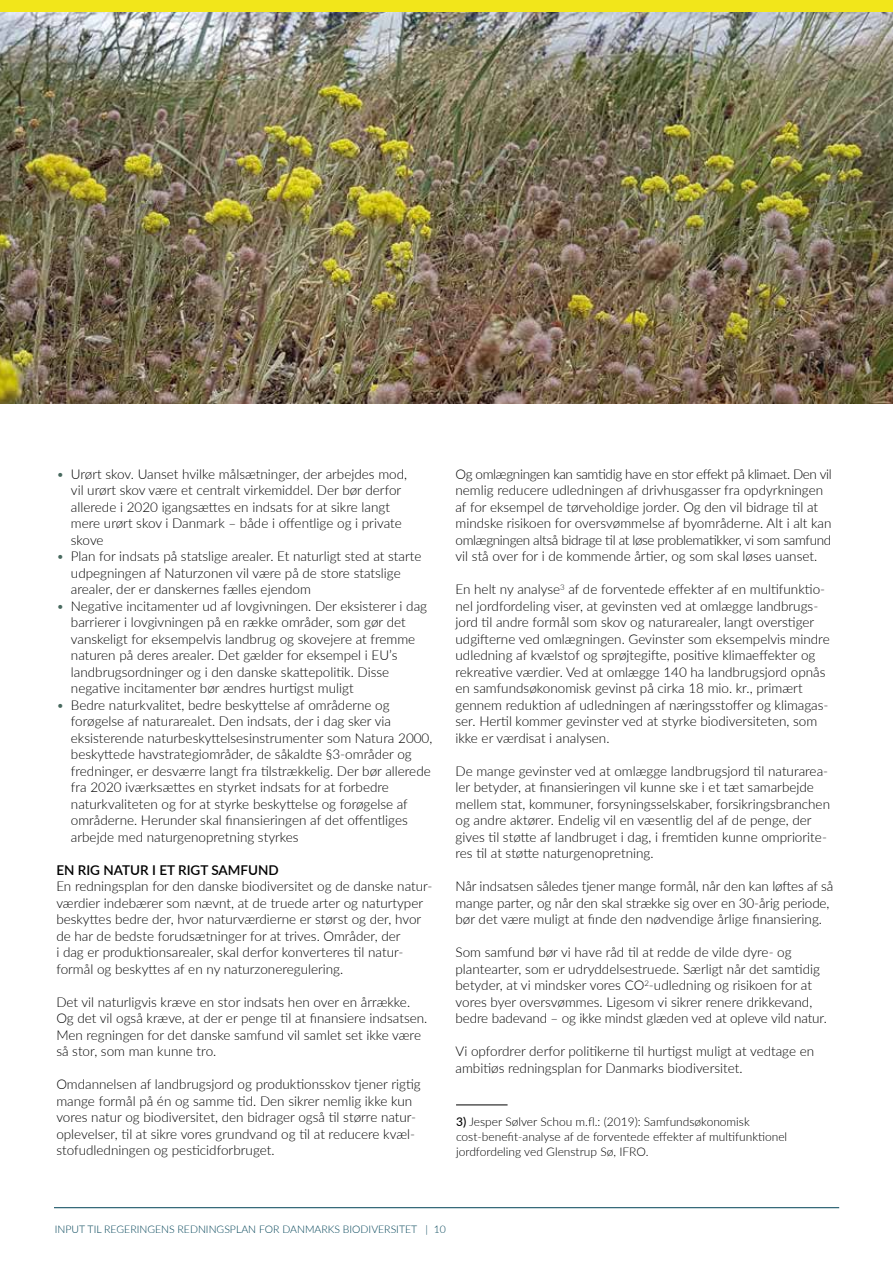
<style>
.page{position:relative;width:893px;height:1263px;background:#fff}
.page>*{position:absolute;margin:0;border:0;box-sizing:border-box;transform-origin:0 0}
.t1{font:300 13.5px/16.5px "Lato";color:#000}
.t2{font:600 13.5px "Lato";color:#000}
.t3{font:300 12px/15px "Lato";color:#000}
.t4{font:300 10.5px "Lato";color:#004357}
.s1{color:#47695e}
.s2{font-weight:500}
</style>
<div class="page">
<div style="left:0;top:0;width:893px;height:13px;background:#f2e61a"></div>
<hr style="left:54px;top:1207px;width:785px;height:1px;background:#004357">
<img style="left:0;top:13px;width:893px;height:391px">
<hr style="left:456px;top:1104px;width:52px;height:1px;background:#000">
<p class="t1" style="left:71px;top:465px;width:338px;text-indent:-15px"><span class="s1">•</span> Urørt skov. Uanset hvilke målsætninger, der arbejdes mod, vil urørt skov være et centralt virkemiddel. Der bør derfor allerede i 2020 igangsættes en indsats for at sikre langt mere urørt skov i Danmark – både i offentlige og i private skove</p>
<p class="t1" style="left:71px;top:548px;width:352px;text-indent:-15px"><span class="s1">•</span> Plan for indsats på statslige arealer. Et naturligt sted at starte udpegningen af Naturzonen vil være på de store statslige arealer, der er danskernes fælles ejendom</p>
<p class="t1" style="left:71px;top:597px;width:358px;text-indent:-15px"><span class="s1">•</span> Negative incitamenter ud af lovgivningen. Der eksisterer i dag barrierer i lovgivningen på en række områder, som gør det vanskeligt for eksempelvis landbrug og skovejere at fremme naturen på deres arealer. Det gælder for eksempel i EU’s landbrugsordninger og i den danske skattepolitik. Disse negative incitamenter bør ændres hurtigst muligt</p>
<p class="t1" style="left:71px;top:696px;width:363px;text-indent:-15px"><span class="s1">•</span> Bedre naturkvalitet, bedre beskyttelse af områderne og forøgelse af naturarealet. Den indsats, der i dag sker via eksisterende naturbeskyttelsesinstrumenter som Natura 2000, beskyttede havstrategiområder, de såkaldte §3-områder og fredninger, er desværre langt fra tilstrækkelig. Der bør allerede fra 2020 iværksættes en styrket indsats for at forbedre naturkvaliteten og for at styrke beskyttelse og forøgelse af områderne. Herunder skal finansieringen af det offentliges arbejde med naturgenopretning styrkes</p>
<p class="t2" style="left:56px;top:860px;width:224px">EN RIG NATUR I ET RIGT SAMFUND</p>
<p class="t1" style="left:56px;top:878px;width:378px">En redningsplan for den danske biodiversitet og de danske natur&shy;værdier indebærer som nævnt, at de truede arter og naturtyper beskyttes bedre der, hvor naturværdierne er størst og der, hvor de har de bedste forudsætninger for at trives. Områder, der<br>i dag er produktionsarealer, skal derfor konverteres til natur&shy;formål og beskyttes af en ny naturzoneregulering.</p>
<p class="t1" style="left:56px;top:993px;width:373px">Det vil naturligvis kræve en stor indsats hen over en årrække.<br>Og det vil også kræve, at der er penge til at finansiere indsatsen.<br>Men regningen for det danske samfund vil samlet set ikke være så stor, som man kunne tro.</p>
<p class="t1" style="left:56px;top:1076px;width:366px">Omdannelsen af landbrugsjord og produktionsskov tjener rigtig mange formål på én og samme tid. Den sikrer nemlig ikke kun vores natur og biodiversitet, den bidrager også til større natur&shy;oplevelser, til at sikre vores grundvand og til at reducere kvæl&shy;stofudledningen og pesticidforbruget.</p>
<p class="t1" style="left:455px;top:465px;width:378px">Og omlægningen kan samtidig have en stor effekt på klimaet. Den vil nemlig reducere udledningen af drivhusgasser fra opdyrkningen af for eksempel de tørveholdige jorder. Og den vil bidrage til at mindske risikoen for oversvømmelse af byområderne. Alt i alt kan omlægningen altså bidrage til at løse problematikker, vi som samfund vil stå over for i de kommende årtier, og som skal løses uanset.</p>
<p class="t1" style="left:455px;top:581px;width:376px">En helt ny analyse<sup>3</sup> af de forventede effekter af en multifunktio&shy;nel jordfordeling viser, at gevinsten ved at omlægge landbrugs&shy;jord til andre formål som skov og naturarealer, langt overstiger udgifterne ved omlægningen. Gevinster som eksempelvis mindre udledning af kvælstof og sprøjtegifte, positive klimaeffekter og rekreative værdier. Ved at omlægge 140 ha landbrugsjord opnås en samfundsøkonomisk gevinst på cirka 18 mio. kr., primært gennem reduktion af udledningen af næringsstoffer og klimagas&shy;ser. Hertil kommer gevinster ved at styrke biodiversiteten, som ikke er værdisat i analysen.</p>
<p class="t1" style="left:455px;top:762px;width:376px">De mange gevinster ved at omlægge landbrugsjord til naturarea&shy;ler betyder, at finansieringen vil kunne ske i et tæt samarbejde mellem stat, kommuner, forsyningsselskaber, forsikringsbranchen og andre aktører. Endelig vil en væsentlig del af de penge, der gives til støtte af landbruget i dag, i fremtiden kunne ompriorite&shy;res til at støtte naturgenopretning.</p>
<p class="t1" style="left:455px;top:878px;width:379px">Når indsatsen således tjener mange formål, når den kan løftes af så mange parter, og når den skal strække sig over en 30-årig periode, bør det være muligt at finde den nødvendige årlige finansiering.</p>
<p class="t1" style="left:455px;top:944px;width:373px">Som samfund bør vi have råd til at redde de vilde dyre- og plantearter, som er udryddelsestruede. Særligt når det samtidig betyder, at vi mindsker vores CO<sup>2</sup>-udledning og risikoen for at vores byer oversvømmes. Ligesom vi sikrer renere drikkevand, bedre badevand – og ikke mindst glæden ved at opleve vild natur.</p>
<p class="t1" style="left:455px;top:1043px;width:360px">Vi opfordrer derfor politikerne til hurtigst muligt at vedtage en ambitiøs redningsplan for Danmarks biodiversitet.</p>
<p class="t3" style="left:456px;top:1114px;width:333px"><span class="s2">3)</span> Jesper Sølver Schou m.fl.: (2019): Samfundsøkonomisk cost-benefit-analyse af de forventede effekter af multifunktionel jordfordeling ved Glenstrup Sø, IFRO.</p>
<p class="t4" style="left:55px;top:1222px;width:392px">INPUT TIL REGERINGENS REDNINGSPLAN FOR DANMARKS BIODIVERSITET | 10</p>
</div>
